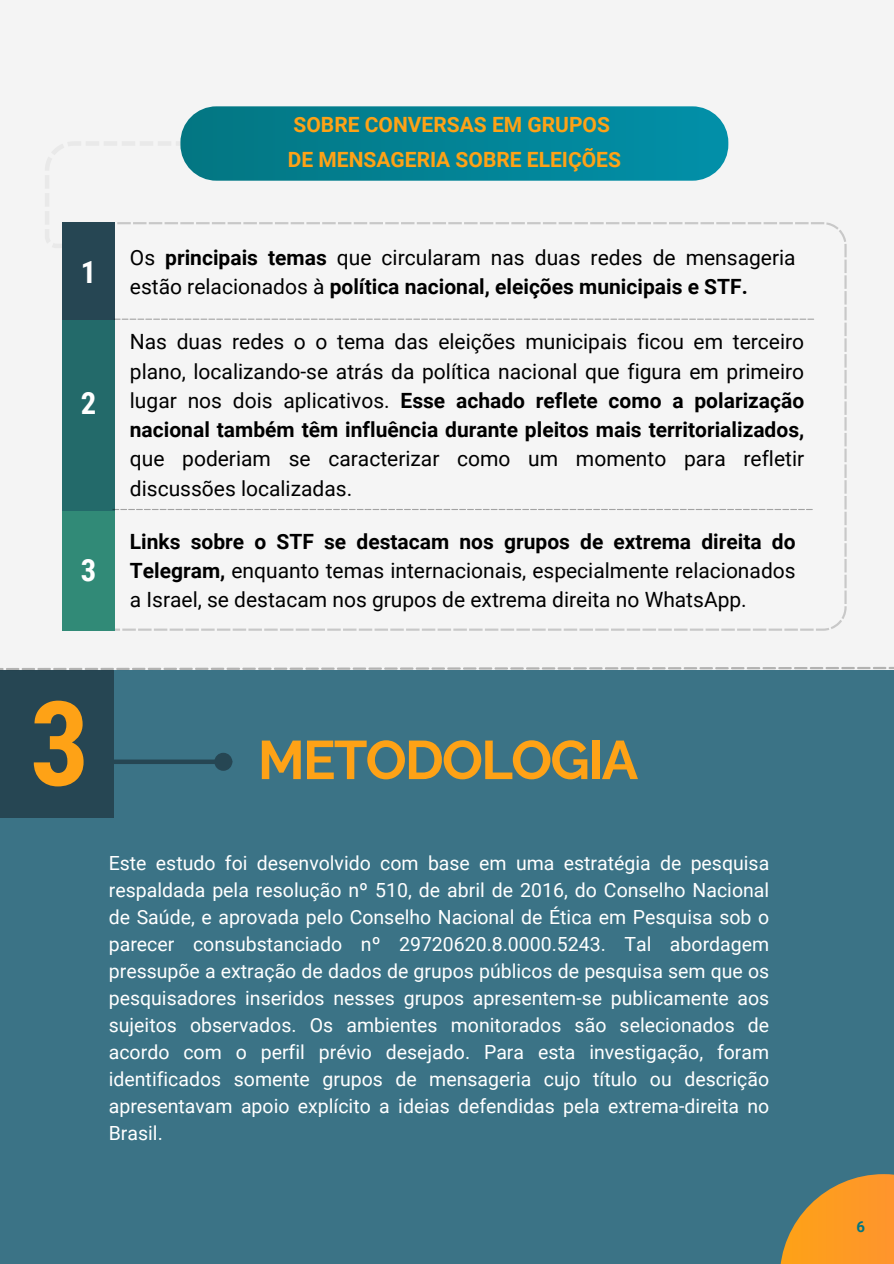
<style>
.page{position:relative;width:894px;height:1264px;background:#fff}
.page>*{position:absolute;margin:0;border:0;box-sizing:border-box;transform-origin:0 0}
.t1{font:700 117.45px "Roboto Condensed";color:#fea216}
.t2{font:700 54.3px "Raleway";letter-spacing:-.035em;color:#fea216}
.t3{font:700 30.6px "Roboto Condensed";color:#fff}
.t4{font:21px/29.2px "Roboto";color:#000;text-align:justify}
.t5{font:700 21px/34.8px "Roboto";color:#fea216}
.t6{font:19.5px/27px "Roboto";color:#fff;text-align:justify}
.t7{font:700 15px "Roboto";color:#037682}
.s1{font-weight:700}
</style>
<div class="page">
<div style="left:0;top:0;width:893px;height:1263px;background:#f4f4f4"></div>
<div style="left:0;top:670px;width:893px;height:593px;background:#3b7386"></div>
<svg style="left:780px;top:1174px;width:113px;height:89px;fill:#fe9827"></svg>
<svg style="left:45px;top:142px;width:135px;height:106px"></svg>
<svg style="left:62px;top:222px;width:784px;height:408px"></svg>
<div style="left:62px;top:223px;width:53px;height:101px;background:#264653"></div>
<div style="left:62px;top:320px;width:53px;height:191px;background:#236a6a"></div>
<div style="left:62px;top:512px;width:53px;height:119px;background:#318a77"></div>
<svg style="left:114px;top:318px;width:699px;height:2px"></svg>
<svg style="left:112px;top:509px;width:700px;height:1px"></svg>
<div style="left:180px;top:106px;width:548px;height:75px;background:linear-gradient(to right,#047682,#0290a9);border-radius:36px"></div>
<div style="left:0;top:759px;width:215px;height:5px;background:#264653"></div>
<div style="left:216px;top:755px;width:14px;height:13px;background:#264653;border-radius:50%"></div>
<div style="left:214px;top:752px;width:18px;height:18px;border:4px solid #264653;border-radius:50%"></div>
<div style="left:0;top:670px;width:114px;height:147px;background:#264653"></div>
<svg style="left:0;top:667px;width:893px;height:3px"></svg>
<p class="t3" style="left:81px;top:255px;width:17px">1</p>
<p class="t3" style="left:81px;top:386px;width:17px">2</p>
<p class="t3" style="left:81px;top:552px;width:17px">3</p>
<p class="t5" style="left:288px;top:108px;width:334px">SOBRE CONVERSAS EM GRUPOS<br>DE MENSAGERIA SOBRE ELEIÇÕES</p>
<p class="t4" style="left:130px;top:243px;width:667px">Os <span class="s1">principais temas</span> que circularam nas duas redes de mensageria estão relacionados à <span class="s1">política nacional, eleições municipais e STF.</span></p>
<p class="t4" style="left:130px;top:327px;width:675px">Nas duas redes o o tema das eleições municipais ficou em terceiro plano, localizando-se atrás da política nacional que figura em primeiro lugar nos dois aplicativos. <span class="s1">Esse achado reflete como a polarização nacional também têm influência durante pleitos mais territorializados, </span>que poderiam se caracterizar como um momento para refletir discussões localizadas.</p>
<p class="t4" style="left:130px;top:527px;width:667px"><span class="s1">Links sobre o STF se destacam nos grupos de extrema direita do Telegram,</span> enquanto temas internacionais, especialmente relacionados a Israel, se destacam nos grupos de extrema direita no WhatsApp.</p>
<p class="t1" style="left:30px;top:676px;width:61px">3</p>
<p class="t2" style="left:258px;top:728px;width:382px">METODOLOGIA</p>
<p class="t6" style="left:109px;top:850px;width:661px">Este estudo foi desenvolvido com base em uma estratégia de pesquisa respaldada pela resolução nº 510, de abril de 2016, do Conselho Nacional de Saúde, e aprovada pelo Conselho Nacional de Ética em Pesquisa sob o parecer consubstanciado nº 29720620.8.0000.5243. Tal abordagem pressupõe a extração de dados de grupos públicos de pesquisa sem que os pesquisadores inseridos nesses grupos apresentem-se publicamente aos sujeitos observados. Os ambientes monitorados são selecionados de acordo com o perfil prévio desejado. Para esta investigação, foram identificados somente grupos de mensageria cujo título ou descrição apresentavam apoio explícito a ideias defendidas pela extrema-direita no Brasil.</p>
<h2 class="t7" style="left:856px;top:1218px;width:10px">6</h2>
</div>
